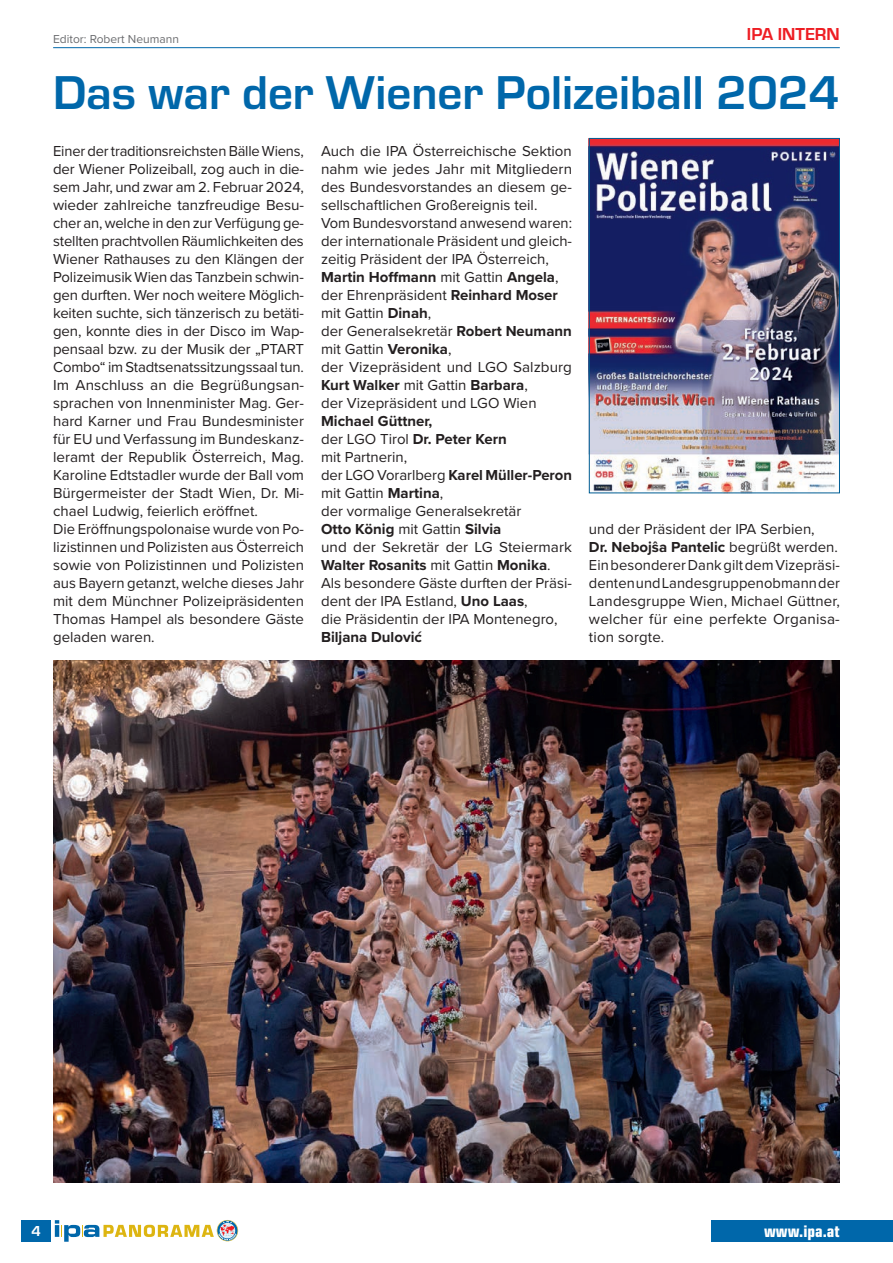
<style>
.page{position:relative;width:893px;height:1263px;background:#fff}
.page>*{position:absolute;margin:0;border:0;box-sizing:border-box;transform-origin:0 0}
.t1{font:700 49.2px "Eurostile";color:#0067aa}
.t2{font:18px "Eurostile Con Hea";color:#fff}
.t3{font:700 18px "Eurostile";color:#ee1d23}
.t4{font:15px/18px "Proxima Nova";color:#231f20}
.t5{font:700 15px "Proxima Nova";color:#231f20}
.t6{font:700 15px "Eurostile";color:#fff}
.t7{font:12px "Proxima Nova";color:#6c6d70}
.s1{font-weight:700}
</style>
<div class="page">
<div style="left:21px;top:1220px;width:30px;height:22px;background:#0067aa"></div>
<svg style="left:55px;top:1220px;width:183px;height:22px"></svg>
<div style="left:711px;top:1220px;width:182px;height:22px;background:#0067aa"></div>
<hr style="left:53px;top:47px;width:787px;height:1px;background:#0067aa">
<img style="left:591px;top:140px;width:247px;height:351px">
<div style="left:589px;top:138px;width:251px;height:355px;border:1px solid #005d94"></div>
<img style="left:53px;top:660px;width:787px;height:522px">
<p class="t7" style="left:53px;top:30px;width:127px">Editor: Robert Neumann</p>
<p class="t3" style="left:747px;top:21px;width:94px">IPA INTERN</p>
<h1 class="t1" style="left:53px;top:58px;width:788px">Das war der Wiener Polizeiball 2024</h1>
<p class="t4" style="left:53px;top:141px;width:252px">Einer der traditionsreichsten Bälle Wiens, der Wiener Polizeiball, zog auch in die&shy;sem Jahr, und zwar am 2. Februar 2024, wieder zahlreiche tanzfreudige Besu&shy;cher an, welche in den zur Verfügung ge&shy;stellten prachtvollen Räumlichkeiten des Wiener Rathauses zu den Klängen der Polizeimusik Wien das Tanzbein schwin&shy;gen durften. Wer noch weitere Möglich&shy;keiten suchte, sich tänzerisch zu betäti&shy;gen, konnte dies in der Disco im Wap&shy;pensaal bzw. zu der Musik der „PTART Combo“ im Stadtsenatssitzungssaal tun.<br>Im Anschluss an die Begrüßungsan&shy;sprachen von Innenminister Mag. Ger&shy;hard Karner und Frau Bundesminister für EU und Verfassung im Bundeskanz&shy;leramt der Republik Österreich, Mag.<br>Karoline Edtstadler wurde der Ball vom Bürgermeister der Stadt Wien, Dr. Mi&shy;chael Ludwig, feierlich eröffnet.<br>Die Eröffnungspolonaise wurde von Po&shy;lizistinnen und Polizisten aus Österreich sowie von Polizistinnen und Polizisten aus Bayern getanzt, welche dieses Jahr mit dem Münchner Polizeipräsidenten Thomas Hampel als besondere Gäste geladen waren.</p>
<p class="t4" style="left:321px;top:141px;width:253px">Auch die IPA Österreichische Sektion nahm wie jedes Jahr mit Mitgliedern des Bundesvorstandes an diesem ge&shy;sellschaftlichen Großereignis teil.<br>Vom Bundesvorstand anwesend waren: der internationale Präsident und gleich&shy;zeitig Präsident der IPA Österreich, <span class="s1">Martin Hoffmann</span> mit Gattin <span class="s1">Angela</span>, der Ehrenpräsident <span class="s1">Reinhard Moser </span>mit Gattin <span class="s1">Dinah</span>,<br>der Generalsekretär <span class="s1">Robert Neumann </span>mit Gattin <span class="s1">Veronika</span>,<br>der Vizepräsident und LGO Salzburg <span class="s1">Kurt Walker</span> mit Gattin <span class="s1">Barbara</span>,<br>der Vizepräsident und LGO Wien</p>
<p class="t4" style="left:321px;top:411px;width:252px"><span class="s1">Michael Güttner,<br></span>der LGO Tirol <span class="s1">Dr. Peter Kern<br></span>mit Partnerin,<br>der LGO Vorarlberg <span class="s1">Karel Müller-Peron </span>mit Gattin <span class="s1">Martina</span>,<br>der vormalige Generalsekretär<br><span class="s1">Otto König</span> mit Gattin <span class="s1">Silvia<br></span>und der Sekretär der LG Steiermark<br><span class="s1">Walter Rosanits</span> mit Gattin <span class="s1">Monika</span>.<br>Als besondere Gäste durften der Präsi&shy;dent der IPA Estland, <span class="s1">Uno Laas</span>,<br>die Präsidentin der IPA Montenegro,</p>
<p class="t5" style="left:321px;top:626px;width:102px">Biljana Dulović</p>
<p class="t4" style="left:589px;top:519px;width:252px">und der Präsident der IPA Serbien,<br><span class="s1">Dr. Nebojŝa Pantelic</span> begrüßt werden.<br>Ein besonderer Dank gilt dem Vizepräsi&shy;denten und Landesgruppenobmann der Landesgruppe Wien, Michael Güttner, welcher für eine perfekte Organisa&shy;tion sorgte.</p>
<p class="t6" style="left:31px;top:1220px;width:11px">4</p>
<p class="t2" style="left:764px;top:1218px;width:77px">www.ipa.at</p>
</div>
